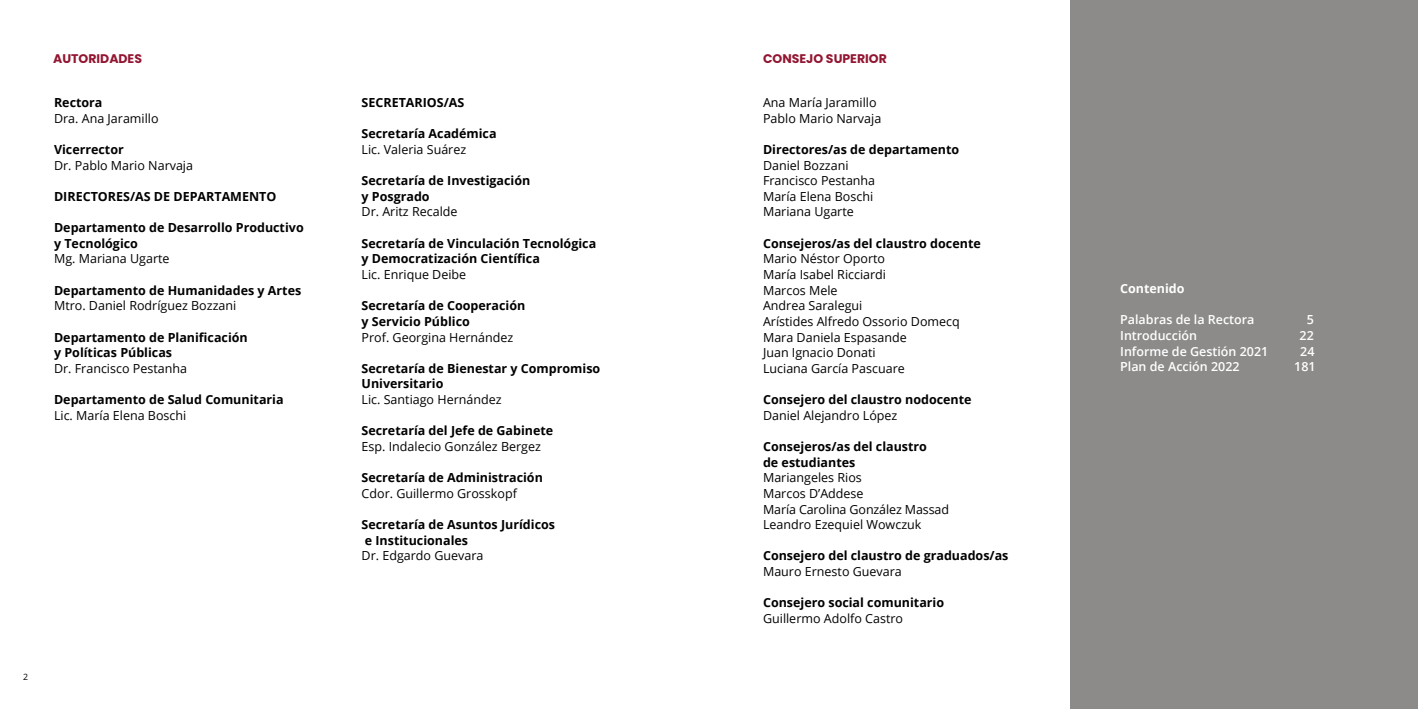
<style>
.page{position:relative;width:1418px;height:709px;background:#fff}
.page>*{position:absolute;margin:0;border:0;box-sizing:border-box;transform-origin:0 0}
.t1{font:700 12.5px/15.6px "Open Sans";color:#000}
.t2{font:12.5px/15.6px "Open Sans";color:#000}
.t3{font:600 12.5px "Open Sans";color:#fff}
.t4{font:700 12.5px "Poppins";color:#921631}
.t5{font:700 12.5px "Open Sans";color:#fff}
.t6{font:8.75px "Open Sans";color:#000}
</style>
<div class="page">
<div style="left:1070px;top:0;width:347px;height:709px;background:#8c8b8a"></div>
<p class="t6" style="left:23px;top:671px;width:7px">2</p>
<p class="t4" style="left:53px;top:51px;width:90px">AUTORIDADES</p>
<p class="t4" style="left:763px;top:51px;width:125px">CONSEJO SUPERIOR</p>
<p class="t1" style="left:54px;top:94px;width:50px">Rectora</p>
<p class="t2" style="left:54px;top:110px;width:106px">Dra. Ana Jaramillo</p>
<p class="t1" style="left:54px;top:141px;width:71px">Vicerrector</p>
<p class="t2" style="left:54px;top:157px;width:140px">Dr. Pablo Mario Narvaja</p>
<p class="t1" style="left:54px;top:188px;width:224px">DIRECTORES/AS DE DEPARTAMENTO</p>
<p class="t1" style="left:54px;top:219px;width:251px">Departamento de Desarrollo Productivo y Tecnológico</p>
<p class="t2" style="left:54px;top:251px;width:117px">Mg. Mariana Ugarte</p>
<p class="t1" style="left:54px;top:282px;width:249px">Departamento de Humanidades y Artes</p>
<p class="t2" style="left:54px;top:297px;width:184px">Mtro. Daniel Rodríguez Bozzani</p>
<p class="t1" style="left:54px;top:329px;width:195px">Departamento de Planificación y Políticas Públicas</p>
<p class="t2" style="left:54px;top:360px;width:134px">Dr. Francisco Pestanha</p>
<p class="t1" style="left:54px;top:391px;width:231px">Departamento de Salud Comunitaria</p>
<p class="t2" style="left:54px;top:407px;width:134px">Lic. María Elena Boschi</p>
<p class="t1" style="left:361px;top:94px;width:104px">SECRETARIOS/AS</p>
<p class="t1" style="left:361px;top:126px;width:136px">Secretaría Académica</p>
<p class="t2" style="left:361px;top:141px;width:106px">Lic. Valeria Suárez</p>
<p class="t1" style="left:361px;top:172px;width:170px">Secretaría de Investigación y Posgrado</p>
<p class="t2" style="left:361px;top:204px;width:97px">Dr. Aritz Recalde</p>
<p class="t1" style="left:361px;top:235px;width:236px">Secretaría de Vinculación Tecnológica y Democratización Científica</p>
<p class="t2" style="left:361px;top:266px;width:106px">Lic. Enrique Deibe</p>
<p class="t1" style="left:361px;top:297px;width:165px">Secretaría de Cooperación y Servicio Público</p>
<p class="t2" style="left:361px;top:329px;width:153px">Prof. Georgina Hernández</p>
<p class="t1" style="left:361px;top:360px;width:240px">Secretaría de Bienestar y Compromiso<br>Universitario</p>
<p class="t2" style="left:361px;top:391px;width:142px">Lic. Santiago Hernández</p>
<p class="t1" style="left:361px;top:422px;width:193px">Secretaría del Jefe de Gabinete</p>
<p class="t2" style="left:361px;top:438px;width:181px">Esp. Indalecio González Bergez</p>
<p class="t1" style="left:361px;top:469px;width:183px">Secretaría de Administración</p>
<p class="t2" style="left:361px;top:485px;width:157px">Cdor. Guillermo Grosskopf</p>
<p class="t1" style="left:361px;top:516px;width:195px">Secretaría de Asuntos Jurídicos e Institucionales</p>
<p class="t2" style="left:361px;top:547px;width:123px">Dr. Edgardo Guevara</p>
<p class="t2" style="left:763px;top:94px;width:120px">Ana María Jaramillo<br>Pablo Mario Narvaja</p>
<p class="t1" style="left:763px;top:141px;width:198px">Directores/as de departamento</p>
<p class="t2" style="left:763px;top:157px;width:114px">Daniel Bozzani<br>Francisco Pestanha<br>María Elena Boschi<br>Mariana Ugarte</p>
<p class="t1" style="left:763px;top:235px;width:219px">Consejeros/as del claustro docente</p>
<p class="t2" style="left:763px;top:251px;width:198px">Mario Néstor Oporto<br>María Isabel Ricciardi<br>Marcos Mele<br>Andrea Saralegui<br>Arístides Alfredo Ossorio Domecq<br>Mara Daniela Espasande<br>Juan Ignacio Donati<br>Luciana García Pascuare</p>
<p class="t1" style="left:763px;top:391px;width:210px">Consejero del claustro nodocente</p>
<p class="t2" style="left:763px;top:407px;width:136px">Daniel Alejandro López</p>
<p class="t1" style="left:763px;top:438px;width:165px">Consejeros/as del claustro de estudiantes</p>
<p class="t2" style="left:763px;top:469px;width:187px">Mariangeles Rios<br>Marcos D’Addese<br>María Carolina González Massad<br>Leandro Ezequiel Wowczuk</p>
<p class="t1" style="left:763px;top:547px;width:247px">Consejero del claustro de graduados/as</p>
<p class="t2" style="left:763px;top:563px;width:140px">Mauro Ernesto Guevara</p>
<p class="t1" style="left:763px;top:594px;width:183px">Consejero social comunitario</p>
<p class="t2" style="left:763px;top:610px;width:141px">Guillermo Adolfo Castro</p>
<p class="t5" style="left:1120px;top:280px;width:66px">Contenido</p>
<p class="t3" style="left:1120px;top:311px;width:136px">Palabras de la Rectora</p>
<p class="t3" style="left:1306px;top:311px;width:9px">5</p>
<p class="t3" style="left:1120px;top:327px;width:78px">Introducción</p>
<p class="t3" style="left:1299px;top:327px;width:16px">22</p>
<p class="t3" style="left:1120px;top:342px;width:150px">Informe de Gestión 2021</p>
<p class="t3" style="left:1300px;top:342px;width:16px">24</p>
<p class="t3" style="left:1120px;top:358px;width:121px">Plan de Acción 2022</p>
<p class="t3" style="left:1294px;top:358px;width:23px">181</p>
</div>
